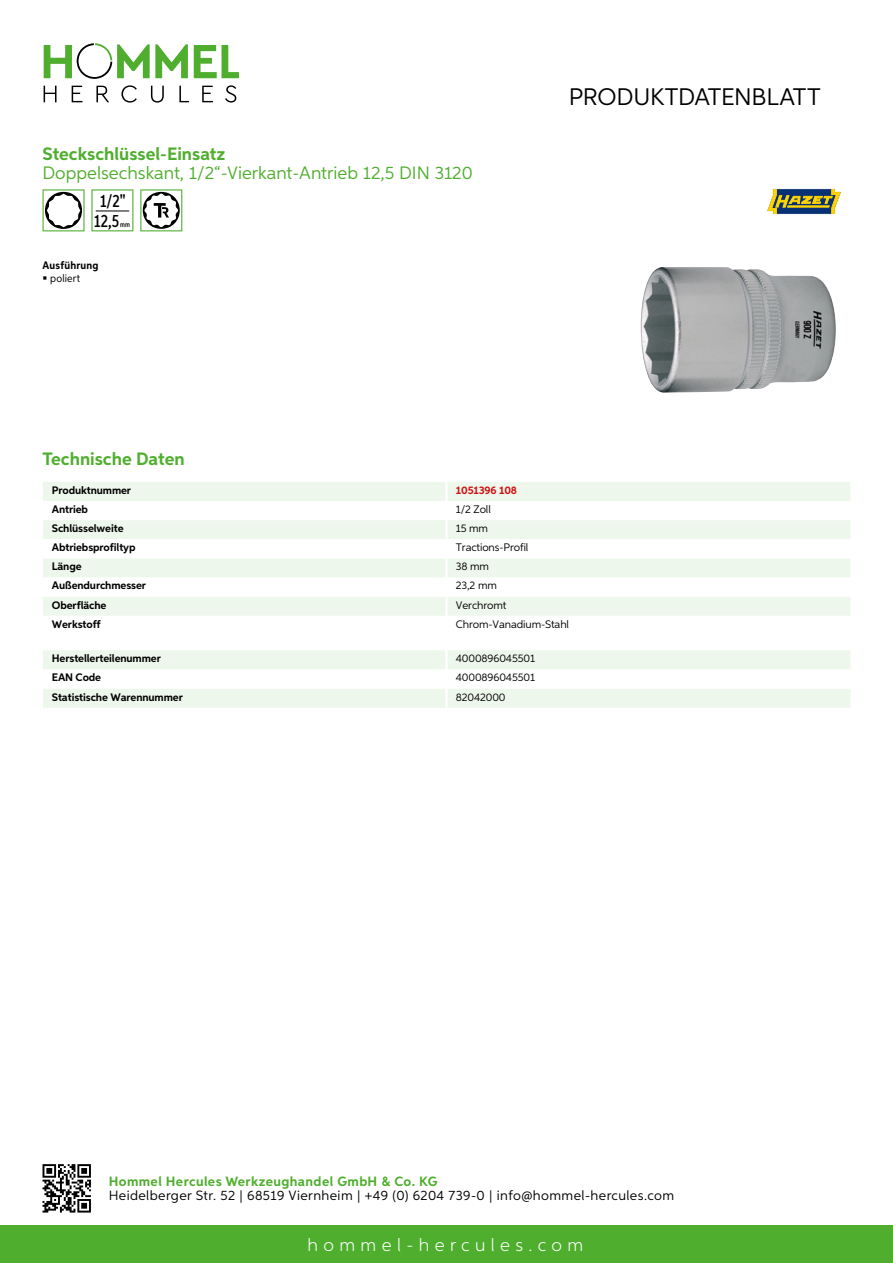
<style>
.page{position:relative;width:893px;height:1263px;background:#fff}
.page>*{position:absolute;margin:0;border:0;box-sizing:border-box;transform-origin:0 0}
.t1{font:24px "Aspira";letter-spacing:-.01em;color:#000}
.t2{font:18px "Aspira";color:#50ae2f}
.t3{font:700 18px "Aspira";color:#50ae2f}
.t4{font:300 18px "Aspira";letter-spacing:.3em;color:#fff}
.t5{font:500 17.85px/20.4px "Aspira XX Nar";color:#000;text-align:center}
.t6{font:13.5px "Aspira";letter-spacing:.03em;color:#000}
.t7{font:700 13.5px "Aspira";letter-spacing:.03em;color:#50ae2f}
.t8{font:700 10.95px "Aspira";letter-spacing:-.01em;color:#000}
.t9{font:10.95px "Aspira";letter-spacing:-.01em;color:#000}
.t10{font:700 10.95px "Aspira";letter-spacing:-.01em;color:#cd1013}
.t11{font:700 10.95px "Aspira Nar";letter-spacing:.02em;color:#000}
.t12{font:10.95px "Aspira Nar";letter-spacing:.015em;color:#000}
.t13{font:500 7.35px "Aspira XX Nar";color:#000}
</style>
<div class="page">
<div style="left:0;top:1226px;width:893px;height:37px;background:#50ae2f"></div>
<svg style="left:43px;top:1164px;width:48px;height:48px"></svg>
<svg style="left:194px;top:45px;width:45px;height:33px"></svg>
<svg style="left:44px;top:43px;width:144px;height:36px"></svg>
<svg style="left:44px;top:86px;width:13px;height:16px"></svg>
<svg style="left:72px;top:86px;width:10px;height:16px"></svg>
<svg style="left:96px;top:86px;width:13px;height:16px"></svg>
<svg style="left:121px;top:85px;width:16px;height:18px"></svg>
<svg style="left:151px;top:86px;width:13px;height:17px"></svg>
<svg style="left:179px;top:86px;width:10px;height:16px"></svg>
<svg style="left:202px;top:86px;width:11px;height:16px"></svg>
<svg style="left:225px;top:85px;width:11px;height:18px"></svg>
<div style="left:43px;top:482px;width:807px;height:19px;background:#eef7eb"></div>
<svg style="left:43px;top:520px;width:807px;height:96px;fill:#eef7eb"></svg>
<hr style="left:445px;top:482px;width:3px;height:19px;background:#fff">
<hr style="left:445px;top:520px;width:3px;height:19px;background:#fff">
<hr style="left:445px;top:539px;width:3px;height:19px;background:#fff">
<hr style="left:445px;top:558px;width:3px;height:19px;background:#fff">
<hr style="left:445px;top:577px;width:3px;height:20px;background:#fff">
<hr style="left:445px;top:597px;width:3px;height:19px;background:#fff">
<svg style="left:43px;top:650px;width:807px;height:58px"></svg>
<hr style="left:445px;top:689px;width:3px;height:19px;background:#fff">
<svg style="left:43px;top:189px;width:42px;height:42px"></svg>
<svg style="left:91px;top:189px;width:42px;height:42px"></svg>
<hr style="left:96px;top:211px;width:33px;height:1px;background:#000">
<svg style="left:140px;top:189px;width:42px;height:42px"></svg>
<img style="left:641px;top:267px;width:195px;height:126px">
<svg style="left:767px;top:188px;width:75px;height:26px;background:#818763"></svg>
<h2 class="t3" style="left:43px;top:142px;width:184px">Steckschlüssel-Einsatz</h2>
<h2 class="t2" style="left:43px;top:162px;width:432px">Doppelsechskant, 1/2“-Vierkant-Antrieb 12,5 DIN 3120</h2>
<h3 class="t5" style="left:94px;top:191px;width:33px">1/2"<br>12,5</h3>
<p class="t13" style="left:120px;top:220px;width:11px">mm</p>
<p class="t11" style="left:43px;top:259px;width:58px">Ausführung</p>
<p class="t12" style="left:50px;top:272px;width:32px">poliert</p>
<h1 class="t1" style="left:569px;top:82px;width:253px">Produktdatenblatt</h1>
<h2 class="t3" style="left:43px;top:448px;width:144px">Technische Daten</h2>
<p class="t8" style="left:52px;top:483px;width:81px">Produktnummer</p>
<p class="t10" style="left:456px;top:483px;width:63px">1051396 108</p>
<p class="t8" style="left:52px;top:502px;width:38px">Antrieb</p>
<p class="t9" style="left:456px;top:502px;width:36px">1/2 Zoll</p>
<p class="t8" style="left:52px;top:521px;width:73px">Schlüsselweite</p>
<p class="t9" style="left:456px;top:522px;width:34px">15 mm</p>
<p class="t8" style="left:52px;top:541px;width:85px">Abtriebsprofiltyp</p>
<p class="t9" style="left:456px;top:541px;width:74px">Tractions-Profil</p>
<p class="t8" style="left:52px;top:560px;width:31px">Länge</p>
<p class="t9" style="left:456px;top:560px;width:35px">38 mm</p>
<p class="t8" style="left:52px;top:579px;width:96px">Außendurchmesser</p>
<p class="t9" style="left:456px;top:579px;width:43px">23,2 mm</p>
<p class="t8" style="left:52px;top:598px;width:56px">Oberfläche</p>
<p class="t9" style="left:456px;top:598px;width:52px">Verchromt</p>
<p class="t8" style="left:52px;top:617px;width:50px">Werkstoff</p>
<p class="t9" style="left:456px;top:617px;width:115px">Chrom-Vanadium-Stahl</p>
<p class="t8" style="left:52px;top:652px;width:111px">Herstellerteilenummer</p>
<p class="t9" style="left:456px;top:652px;width:81px">4000896045501</p>
<p class="t8" style="left:52px;top:671px;width:51px">EAN Code</p>
<p class="t9" style="left:456px;top:671px;width:81px">4000896045501</p>
<p class="t8" style="left:52px;top:690px;width:132px">Statistische Warennummer</p>
<p class="t9" style="left:456px;top:690px;width:51px">82042000</p>
<p class="t7" style="left:109px;top:1172px;width:330px">Hommel Hercules Werkzeughandel GmbH &amp; Co. KG</p>
<p class="t6" style="left:109px;top:1187px;width:567px">Heidelberger Str. 52 | 68519 Viernheim | +49 (0) 6204 739-0 | info@hommel-hercules.com</p>
<h2 class="t4" style="left:307px;top:1234px;width:277px">hommel-hercules.com</h2>
</div>
